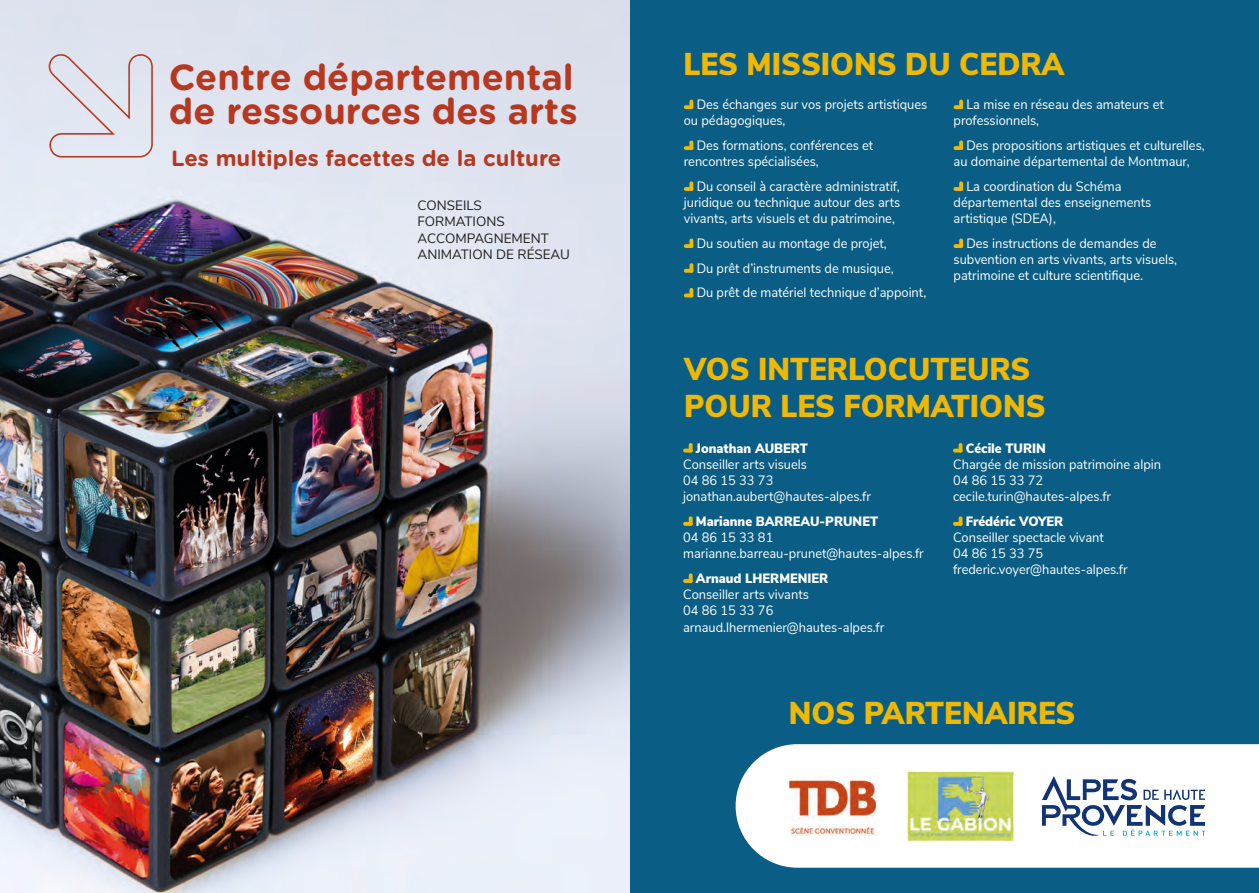
<style>
.page{position:relative;width:1259px;height:893px;background:#fff}
.page>*{position:absolute;margin:0;border:0;box-sizing:border-box;transform-origin:0 0}
.t1{font:700 36.15px/33.8px "Gotham Rounded";color:#b73820}
.t2{font:900 31.5px/37.8px "Nunito Sans";color:#eeb804;scale:.95 1}
.t3{font:700 22.05px "Gotham Rounded";color:#b73820}
.t4{font:13.5px/16.2px "Nunito Sans";color:#fff;scale:.95 1}
.t5{font:900 13.5px "Nunito Sans";color:#fff;scale:.95 1}
.t6{font:13.5px/16.5px "Nunito Sans";color:#1d1d1b}
</style>
<div class="page">
<div style="left:629px;top:0;width:630px;height:893px;background:#0a5d84"></div>
<svg style="left:684px;top:100px;width:9px;height:9px"></svg>
<svg style="left:684px;top:141px;width:9px;height:9px"></svg>
<svg style="left:684px;top:181px;width:9px;height:10px"></svg>
<svg style="left:684px;top:239px;width:9px;height:9px"></svg>
<svg style="left:684px;top:263px;width:9px;height:10px"></svg>
<svg style="left:684px;top:288px;width:9px;height:9px"></svg>
<svg style="left:953px;top:100px;width:10px;height:9px"></svg>
<svg style="left:953px;top:141px;width:10px;height:9px"></svg>
<svg style="left:953px;top:181px;width:10px;height:10px"></svg>
<svg style="left:953px;top:239px;width:10px;height:9px"></svg>
<svg style="left:683px;top:443px;width:9px;height:10px"></svg>
<svg style="left:683px;top:516px;width:9px;height:10px"></svg>
<svg style="left:683px;top:573px;width:9px;height:10px"></svg>
<svg style="left:953px;top:443px;width:9px;height:10px"></svg>
<svg style="left:953px;top:516px;width:9px;height:10px"></svg>
<div style="left:735px;top:744px;width:524px;height:124px;background:#fff"></div>
<img style="left:789px;top:776px;width:89px;height:59px">
<img style="left:907px;top:770px;width:107px;height:71px">
<img style="left:0;top:0;width:629px;height:893px">
<svg style="left:48px;top:53px;width:106px;height:105px;background:#ddd8e0"></svg>
<svg style="left:1042px;top:776px;width:163px;height:60px;background:#b9c5d7"></svg>
<h1 class="t1" style="left:169px;top:59px;width:410px">Centre départemental de ressources des arts</h1>
<h3 class="t3" style="left:171px;top:142px;width:392px">Les multiples facettes de la culture</h3>
<p class="t6" style="left:417px;top:196px;width:154px">CONSEILS<br>FORMATIONS<br>ACCOMPAGNEMENT<br>ANIMATION DE RÉSEAU</p>
<h2 class="t2" style="left:683px;top:44px;width:402px">LES MISSIONS DU CEDRA</h2>
<p class="t4" style="left:684px;top:95px;width:258px;text-indent:13px">Des échanges sur vos projets artistiques ou pédagogiques,</p>
<p class="t4" style="left:684px;top:136px;width:201px;text-indent:13px">Des formations, conférences et rencontres spécialisées,</p>
<p class="t4" style="left:684px;top:177px;width:229px;text-align:justify;text-indent:13px">Du conseil à caractère administratif, juridique ou technique autour des arts vivants, arts visuels et du patrimoine,</p>
<p class="t4" style="left:696px;top:230px;width:243px;line-height:24.8px">Du soutien au montage de projet,<br>Du prêt d’instruments de musique,<br>Du prêt de matériel technique d’appoint,</p>
<p class="t4" style="left:953px;top:95px;width:223px;text-indent:13px">La mise en réseau des amateurs et professionnels,</p>
<p class="t4" style="left:953px;top:136px;width:266px;text-indent:13px">Des propositions artistiques et culturelles, au domaine départemental de Montmaur,</p>
<p class="t4" style="left:953px;top:177px;width:210px;text-indent:13px">La coordination du Schéma départemental des enseignements artistique (SDEA),</p>
<p class="t4" style="left:953px;top:234px;width:237px;text-indent:13px">Des instructions de demandes de subvention en arts vivants, arts visuels, patrimoine et culture scientifique.</p>
<h2 class="t2" style="left:684px;top:349px;width:382px">VOS INTERLOCUTEURS<br>POUR LES FORMATIONS</h2>
<p class="t5" style="left:696px;top:438px;width:119px">Jonathan AUBERT</p>
<p class="t4" style="left:683px;top:455px;width:199px">Conseiller arts visuels<br>04 86 15 33 73 jonathan.aubert@hautes-alpes.fr</p>
<p class="t5" style="left:696px;top:511px;width:193px">Marianne BARREAU-PRUNET</p>
<p class="t4" style="left:683px;top:528px;width:255px">04 86 15 33 81 marianne.barreau-prunet@hautes-alpes.fr</p>
<p class="t5" style="left:696px;top:568px;width:141px">Arnaud LHERMENIER</p>
<p class="t4" style="left:683px;top:585px;width:213px">Conseiller arts vivants<br>04 86 15 33 76 arnaud.lhermenier@hautes-alpes.fr</p>
<p class="t5" style="left:966px;top:438px;width:86px">Cécile TURIN</p>
<p class="t4" style="left:953px;top:455px;width:220px">Chargée de mission patrimoine alpin<br>04 86 15 33 72 cecile.turin@hautes-alpes.fr</p>
<p class="t5" style="left:966px;top:511px;width:104px">Frédéric VOYER</p>
<p class="t4" style="left:953px;top:528px;width:185px">Conseiller spectacle vivant<br>04 86 15 33 75 frederic.voyer@hautes-alpes.fr</p>
<h2 class="t2" style="left:789px;top:693px;width:303px">NOS PARTENAIRES</h2>
</div>
